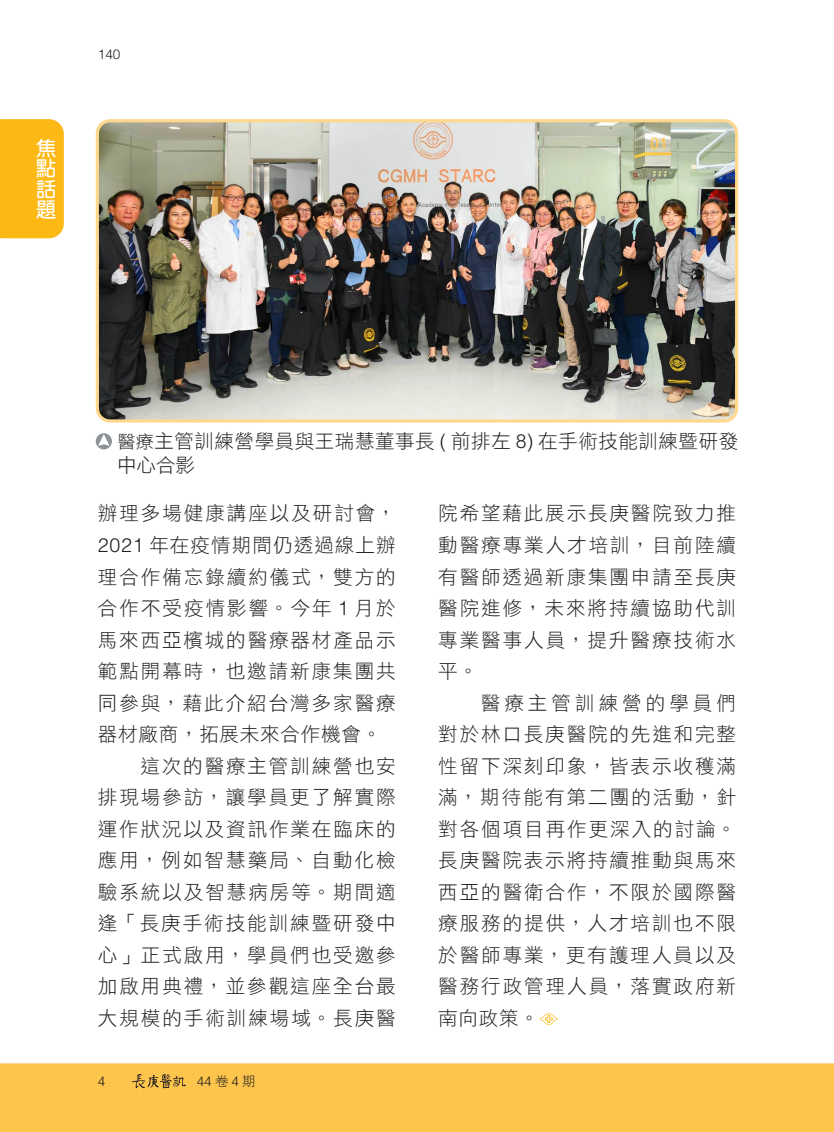
<style>
.page{position:relative;width:834px;height:1132px;background:#fff}
.page>*{position:absolute;margin:0;border:0;box-sizing:border-box;transform-origin:0 0}
.t1{font:700 20.25px/20.2px "AR Yuan B5";color:#fff;text-align:justify}
._005內文-推出{font:19.5px/31.5px "DF Hei Std W3";letter-spacing:.1em;color:#231f20;text-align:justify}
._005圖說{font:19.5px/23.4px "DF Hei Std W3";letter-spacing:.03em;color:#231f20}
.頁碼{font:300 13.5px "Helvetica LT Std";color:#231f20}
.s1{font-size:18px}
.s2{font-family:"Helvetica LT Std";font-weight:300}
.s3{font-family:"DF Hei Std W3";font-weight:400}
</style>
<div class="page">
<div style="left:0;top:1063px;width:833px;height:68px;background:#fec54d"></div>
<svg style="left:539px;top:1013px;width:19px;height:11px"></svg>
<div style="left:96px;top:433px;width:16px;height:16px;background:#8d9298;border-radius:50%"></div>
<svg style="left:98px;top:434px;width:11px;height:12px"></svg>
<img style="left:97px;top:123px;width:637px;height:298px">
<div style="left:96px;top:119px;width:642px;height:303px;border:3px solid #fed88f;border-radius:13px"></div>
<svg style="left:132px;top:1073px;width:54px;height:14px"></svg>
<div style="left:0;top:119px;width:64px;height:119px;background:#fcb814"></div>
<p class="t1" style="left:36px;top:138px;width:21px">焦點話題</p>
<p class="頁碼" style="left:98px;top:46px;width:24px">140</p>
<p class="_005圖說" style="left:117px;top:429px;width:622px"><span class="s1">醫療</span>主管訓練營學員與王瑞慧董事長 <span class="s2">(</span> 前排左 <span class="s2">8)</span> 在手術技能訓練暨研發中心合影</p>
<p class="_005內文-推出" style="left:98px;top:497px;width:299px">辦理多場健康講座以及研討會，<span class="s2">2021</span> 年在疫情期間仍透過線上辦理合作備忘錄續約儀式，雙方的合作不受疫情影響。今年 <span class="s2">1</span> 月於馬來西亞檳城的醫療器材產品示範點開幕時，也邀請新康集團共同參與，藉此介紹台灣多家醫療器材廠商，拓展未來合作機會。</p>
<p class="_005內文-推出" style="left:98px;top:749px;width:299px;text-indent:43px">這次的醫療主管訓練營也安排現場參訪，讓學員更了解實際運作狀況以及資訊作業在臨床的應用，例如智慧藥局、自動化檢驗系統以及智慧病房等。期間適逢「長庚手術技能訓練暨研發中心」正式啟用，學員們也受邀參加啟用典禮，並參觀這座全台最大規模的手術訓練場域。長庚醫</p>
<p class="頁碼" style="left:98px;top:1072px;width:9px">4</p>
<p class="頁碼" style="left:197px;top:1072px;width:60px">44<span class="s3">卷</span>4<span class="s3">期</span></p>
<p class="_005內文-推出" style="left:438px;top:497px;width:299px">院希望藉此展示長庚醫院致力推動醫療專業人才培訓，目前陸續有醫師透過新康集團申請至長庚醫院進修，未來將持續協助代訓專業醫事人員，提升醫療技術水平。</p>
<p class="_005內文-推出" style="left:438px;top:686px;width:299px;text-indent:43px">醫療主管訓練營的學員們對於林口長庚醫院的先進和完整性留下深刻印象，皆表示收穫滿滿，期待能有第二團的活動，針對各個項目再作更深入的討論。長庚醫院表示將持續推動與馬來西亞的醫衛合作，不限於國際醫療服務的提供，人才培訓也不限於醫師專業，更有護理人員以及醫務行政管理人員，落實政府新南向政策。</p>
</div>
